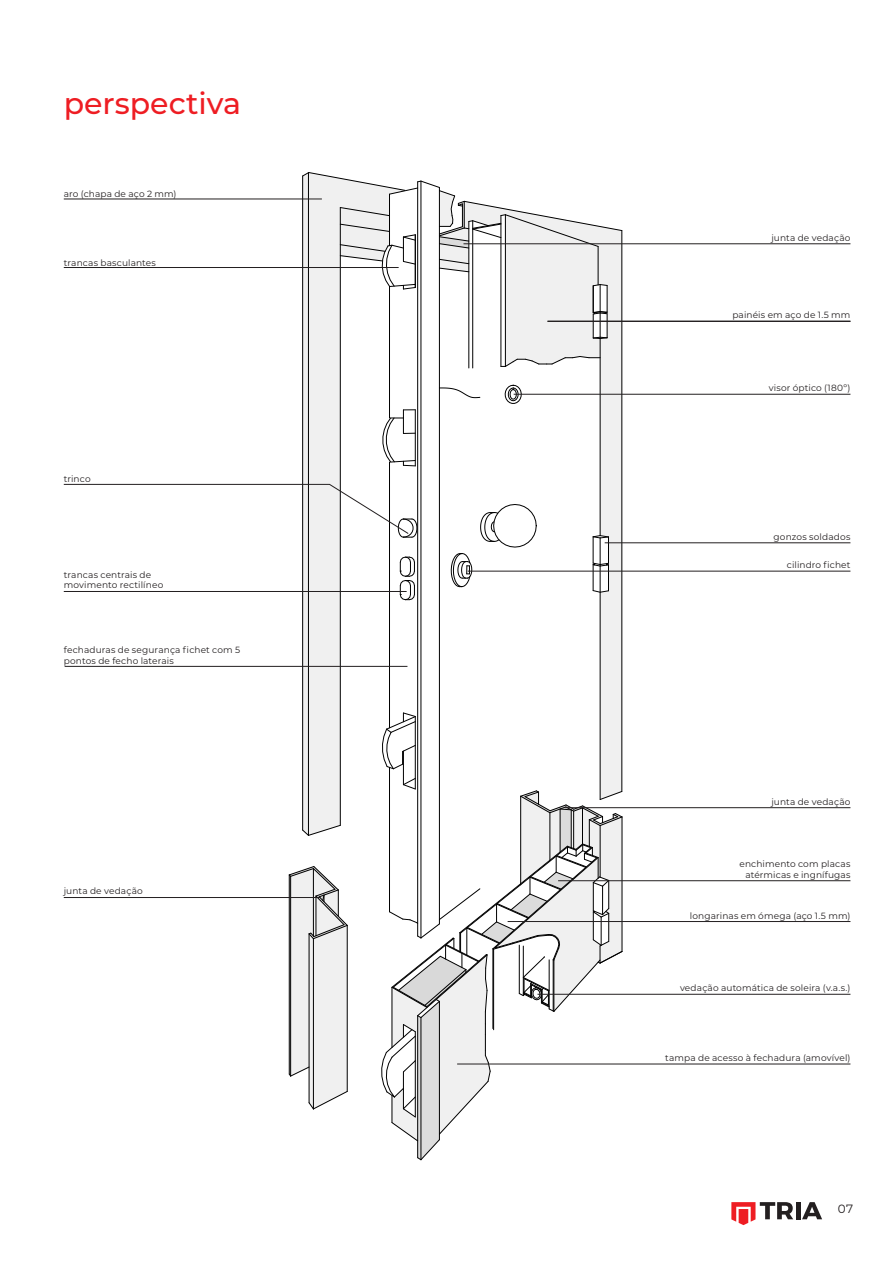
<style>
.page{position:relative;width:893px;height:1263px;background:#fff}
.page>*{position:absolute;margin:0;border:0;box-sizing:border-box;transform-origin:0 0}
.t1{font:500 30px "Montserrat";color:#ee1d23}
.t2{font:12px "Montserrat";color:#231f20}
.t3{font:9px/10.5px "Montserrat";letter-spacing:.015em;color:#231f20}
</style>
<div class="page">
<hr style="left:796px;top:1202px;width:4px;height:17px;background:#231f20">
<svg style="left:802px;top:1202px;width:20px;height:17px"></svg>
<svg style="left:731px;top:1202px;width:62px;height:23px"></svg>
<hr style="left:622px;top:231px;width:1px;height:560px;background:#000">
<hr style="left:622px;top:817px;width:1px;height:134px;background:#000">
<hr style="left:457px;top:1064px;width:393px;height:1px;background:#231f20">
<hr style="left:537px;top:994px;width:313px;height:1px;background:#231f20">
<hr style="left:508px;top:921px;width:342px;height:1px;background:#231f20">
<hr style="left:558px;top:880px;width:292px;height:1px;background:#231f20">
<hr style="left:565px;top:807px;width:285px;height:1px;background:#231f20">
<hr style="left:468px;top:571px;width:382px;height:1px;background:#231f20">
<hr style="left:605px;top:542px;width:245px;height:1px;background:#231f20">
<hr style="left:514px;top:394px;width:336px;height:1px;background:#231f20">
<hr style="left:547px;top:321px;width:303px;height:1px;background:#231f20">
<hr style="left:463px;top:244px;width:387px;height:1px;background:#231f20">
<svg style="left:63px;top:172px;width:559px;height:988px"></svg>
<p class="t1" style="left:64px;top:82px;width:179px">perspectiva</p>
<p class="t3" style="left:64px;top:188px;width:114px">aro (chapa de aço 2 mm)</p>
<p class="t3" style="left:64px;top:257px;width:94px">trancas basculantes</p>
<p class="t3" style="left:64px;top:473px;width:28px">trinco</p>
<p class="t3" style="left:64px;top:569px;width:89px">trancas centrais de</p>
<p class="t3" style="left:64px;top:579px;width:101px">movimento rectilíneo</p>
<p class="t3" style="left:64px;top:644px;width:178px">fechaduras de segurança fichet com 5 pontos de fecho laterais</p>
<p class="t3" style="left:64px;top:885px;width:81px">junta de vedação</p>
<p class="t3" style="left:771px;top:232px;width:81px">junta de vedação</p>
<p class="t3" style="left:732px;top:310px;width:120px">painéis em aço de 1.5 mm</p>
<p class="t3" style="left:769px;top:383px;width:83px">visor óptico (180º)</p>
<p class="t3" style="left:774px;top:531px;width:78px">gonzos soldados</p>
<p class="t3" style="left:787px;top:559px;width:65px">cilindro fichet</p>
<p class="t3" style="left:771px;top:796px;width:81px">junta de vedação</p>
<p class="t3" style="left:739px;top:859px;width:112px">enchimento com placas</p>
<p class="t3" style="left:745px;top:869px;width:107px">atérmicas e ingnífugas</p>
<p class="t3" style="left:690px;top:910px;width:162px">longarinas em ómega (aço 1.5 mm)</p>
<p class="t3" style="left:680px;top:983px;width:172px">vedação automática de soleira (v.a.s.)</p>
<p class="t3" style="left:665px;top:1052px;width:187px">tampa de acesso à fechadura (amovível)</p>
<h2 class="t2" style="left:838px;top:1200px;width:17px">07</h2>
</div>
